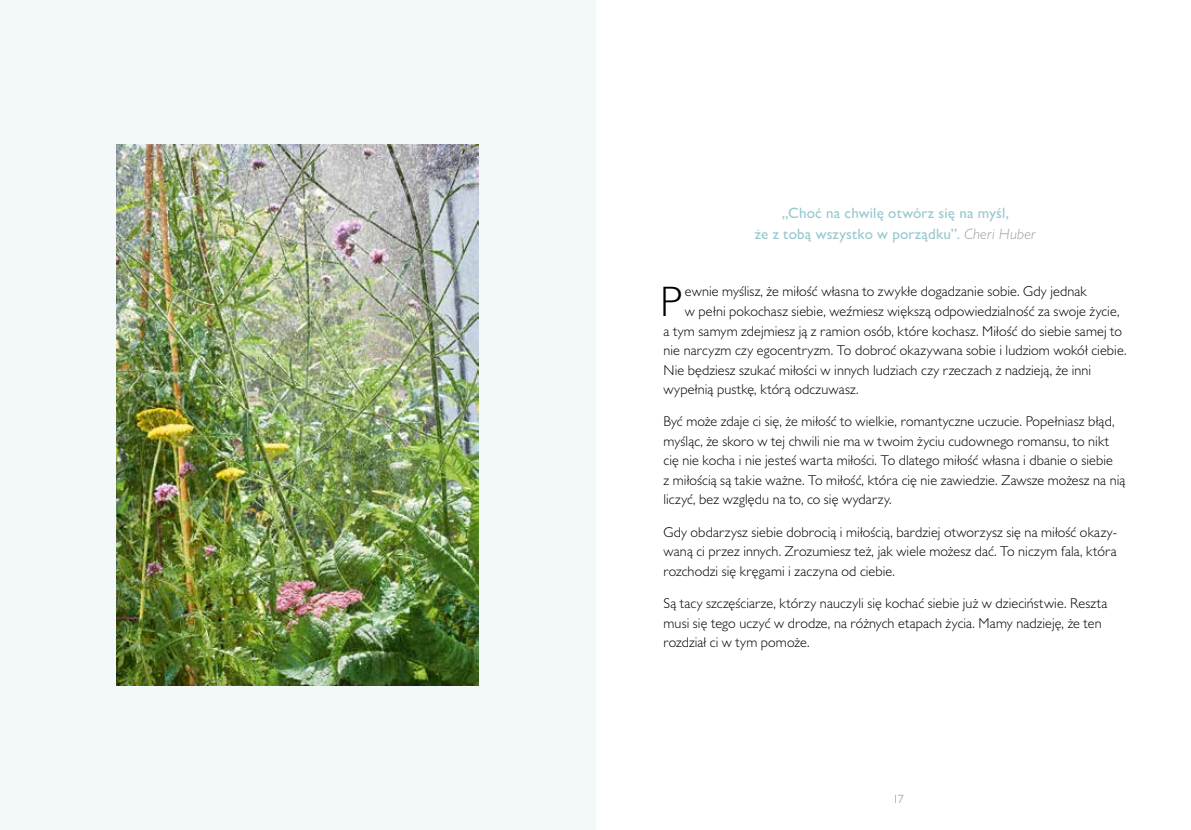
<style>
.page{position:relative;width:1191px;height:830px;background:#fff}
.page>*{position:absolute;margin:0;border:0;box-sizing:border-box;transform-origin:0 0}
.t1{font:300 42.9px "Gill Sans MT Pro";color:#000}
.t2{font:500 15px/21px "Gill Sans MT Pro";letter-spacing:.015em;color:#98c8ce;text-align:center}
.t3{font:300 14.25px/19.5px "Gill Sans MT Pro";letter-spacing:.005em;color:#000}
.t4{font:300 12px "Gill Sans MT Pro";color:#878787}
.s1{font-weight:300;font-style:italic;color:#9d9d9c}
</style>
<div class="page">
<div style="left:0;top:0;width:595px;height:829px;background:#f3f9fa"></div>
<img style="left:117px;top:145px;width:361px;height:540px">
<p class="t2" style="left:755px;top:202px;width:283px">„Choć na chwilę otwórz się na myśl,<br>że z tobą wszystko w porządku”. <span class="s1">Cheri Huber</span></p>
<h1 class="t1" style="left:660px;top:275px;width:23px">P</h1>
<p class="t3" style="left:685px;top:281px;width:403px">ewnie myślisz, że miłość własna to zwykłe dogadzanie sobie. Gdy jednak</p>
<p class="t3" style="left:685px;top:301px;width:436px">w pełni pokochasz siebie, weźmiesz większą odpowiedzialność za swoje życie,</p>
<p class="t3" style="left:663px;top:320px;width:460px">a tym samym zdejmiesz ją z ramion osób, które kochasz. Miłość do siebie samej to</p>
<p class="t3" style="left:663px;top:340px;width:464px">nie narcyzm czy egocentryzm. To dobroć okazywana sobie i ludziom wokół ciebie.</p>
<p class="t3" style="left:663px;top:359px;width:429px">Nie będziesz szukać miłości w innych ludziach czy rzeczach z nadzieją, że inni</p>
<p class="t3" style="left:663px;top:379px;width:197px">wypełnią pustkę, którą odczuwasz.</p>
<p class="t3" style="left:663px;top:411px;width:463px">Być może zdaje ci się, że miłość to wielkie, romantyczne uczucie. Popełniasz błąd, myśląc, że skoro w tej chwili nie ma w twoim życiu cudownego romansu, to nikt cię nie kocha i nie jesteś warta miłości. To dlatego miłość własna i dbanie o siebie<br>z miłością są takie ważne. To miłość, która cię nie zawiedzie. Zawsze możesz na nią liczyć, bez względu na to, co się wydarzy.</p>
<p class="t3" style="left:663px;top:521px;width:455px;text-align:justify">Gdy obdarzysz siebie dobrocią i miłością, bardziej otworzysz się na miłość okazy&shy;waną ci przez innych. Zrozumiesz też, jak wiele możesz dać. To niczym fala, która rozchodzi się kręgami i zaczyna od ciebie.</p>
<p class="t3" style="left:663px;top:593px;width:445px">Są tacy szczęściarze, którzy nauczyli się kochać siebie już w dzieciństwie. Reszta musi się tego uczyć w drodze, na różnych etapach życia. Mamy nadzieję, że ten rozdział ci w tym pomoże.</p>
<p class="t4" style="left:892px;top:791px;width:13px">17</p>
</div>
